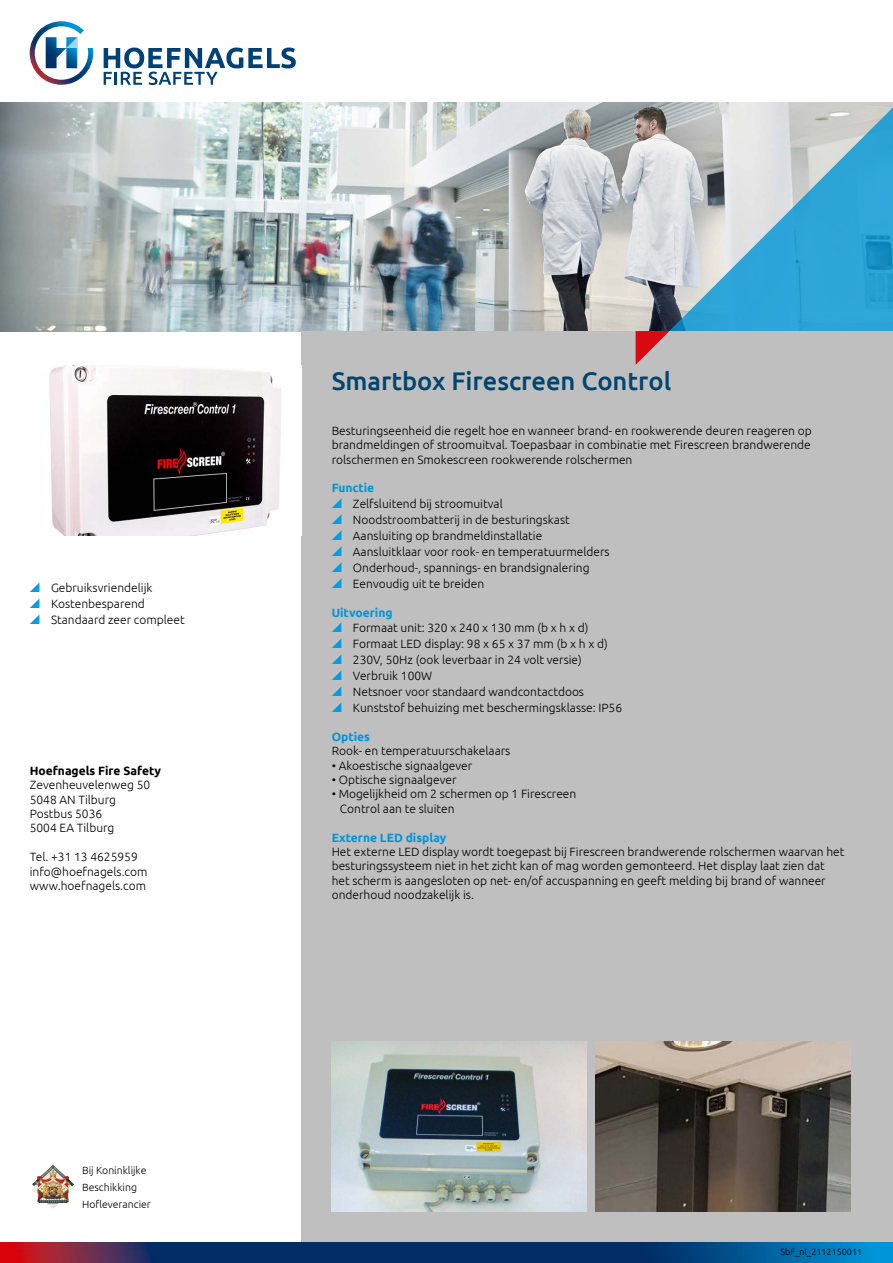
<style>
.page{position:relative;width:893px;height:1263px;background:#fff}
.page>*{position:absolute;margin:0;border:0;box-sizing:border-box;transform-origin:0 0}
.t1{font:500 25.5px "Ubuntu";color:#004570}
.t2{font:300 12px/15.9px "Ubuntu";color:#000}
.t3{font:700 12px "Ubuntu";color:#0095d7}
.t4{font:700 12px "Ubuntu";color:#000}
.t5{font:300 10.5px/16.8px "Ubuntu";color:#000}
.t6{font:300 9px "Ubuntu";color:#000}
.s1{font-family:"Speciale Karakters RK";font-weight:400;color:#009fe3}
.s2{font-weight:700;color:#0095d7}
</style>
<div class="page">
<img style="left:0;top:102px;width:893px;height:230px">
<div style="left:302px;top:332px;width:591px;height:910px;background:#bfbfbf"></div>
<img style="left:32px;top:1165px;width:42px;height:43px">
<svg style="left:669px;top:105px;width:224px;height:226px;background:#80bbd4"></svg>
<svg style="left:636px;top:331px;width:33px;height:34px"></svg>
<svg style="left:30px;top:21px;width:63px;height:64px"></svg>
<svg style="left:104px;top:48px;width:192px;height:37px"></svg>
<img style="left:0;top:1242px;width:893px;height:21px">
<img style="left:49px;top:366px;width:232px;height:170px">
<img style="left:332px;top:1042px;width:255px;height:170px">
<img style="left:595px;top:1042px;width:255px;height:170px">
<p class="t2" style="left:30px;top:579px;width:156px"><span class="s1">B</span> Gebruiksvriendelijk<br><span class="s1">B</span> Kostenbesparend<br><span class="s1">B</span> Standaard zeer compleet</p>
<p class="t4" style="left:30px;top:763px;width:133px">Hoefnagels Fire Safety</p>
<p class="t2" style="left:30px;top:777px;width:122px;line-height:14.4px">Zevenheuvelenweg 50<br>5048 AN Tilburg<br>Postbus 5036<br>5004 EA Tilburg</p>
<p class="t2" style="left:30px;top:849px;width:119px;line-height:14.4px">Tel. +31 13 4625959 info@hoefnagels.com www.hoefnagels.com</p>
<p class="t5" style="left:82px;top:1161px;width:70px">Bij Koninklijke<br>Beschikking<br>Hofleverancier</p>
<h1 class="t1" style="left:332px;top:365px;width:341px">Smartbox Firescreen Control</h1>
<p class="t2" style="left:332px;top:423px;width:482px;line-height:14.4px;text-align:justify">Besturingseenheid die regelt hoe en wanneer brand- en rookwerende deuren reageren op brandmeldingen of stroomuitval. Toepasbaar in combinatie met Firescreen brandwerende rolschermen en Smokescreen rookwerende rolschermen</p>
<p class="t2" style="left:332px;top:480px;width:279px"><span class="s2">Functie<br></span><span class="s1">B</span> Zelfsluitend bij stroomuitval<br><span class="s1">B</span> Noodstroombatterij in de besturingskast<br><span class="s1">B</span> Aansluiting op brandmeldinstallatie<br><span class="s1">B</span> Aansluitklaar voor rook- en temperatuurmelders <span class="s1">B</span> Onderhoud-, spannings- en brandsignalering<br><span class="s1">B</span> Eenvoudig uit te breiden</p>
<p class="t2" style="left:332px;top:604px;width:292px"><span class="s2">Uitvoering<br></span><span class="s1">B</span> Formaat unit: 320 x 240 x 130 mm (b x h x d)<br><span class="s1">B</span> Formaat LED display: 98 x 65 x 37 mm (b x h x d)<br><span class="s1">B</span> 230V, 50Hz (ook leverbaar in 24 volt versie)<br><span class="s1">B</span> Verbruik 100W<br><span class="s1">B</span> Netsnoer voor standaard wandcontactdoos<br><span class="s1">B</span> Kunststof behuizing met beschermingsklasse: IP56</p>
<p class="t3" style="left:332px;top:729px;width:40px">Opties</p>
<p class="t2" style="left:332px;top:743px;width:180px">Rook- en temperatuurschakelaars</p>
<p class="t2" style="left:332px;top:757px;width:142px">• Akoestische signaalgever</p>
<p class="t2" style="left:332px;top:771px;width:126px">• Optische signaalgever</p>
<p class="t2" style="left:340px;top:787px;width:238px;line-height:14.4px;text-indent:-8px">• Mogelijkheid om 2 schermen op 1 Firescreen<br>Control aan te sluiten</p>
<p class="t3" style="left:332px;top:830px;width:116px">Externe LED display</p>
<p class="t2" style="left:332px;top:844px;width:514px;line-height:14.4px">Het externe LED display wordt toegepast bij Firescreen brandwerende rolschermen waarvan het besturingssysteem niet in het zicht kan of mag worden gemonteerd. Het display laat zien dat het scherm is aangesloten op net- en/of accuspanning en geeft melding bij brand of wanneer onderhoud noodzakelijk is.</p>
<p class="t6" style="left:781px;top:1246px;width:83px">SbF_nl_2112150011</p>
</div>
